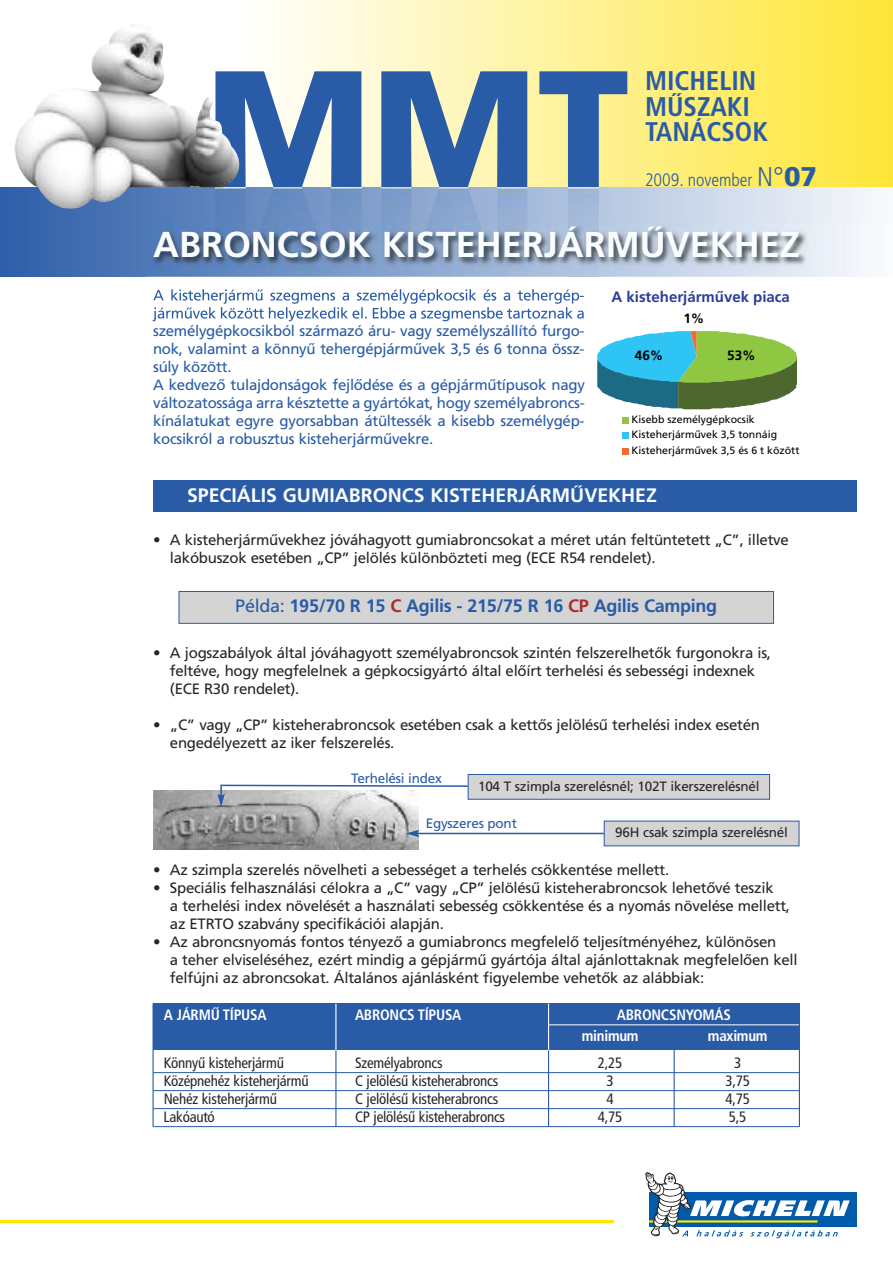
<style>
.page{position:relative;width:893px;height:1263px;background:#fff}
.page>*{position:absolute;margin:0;border:0;box-sizing:border-box;transform-origin:0 0}
.t1{font:900 165.9px "Frutiger CE";color:#295ba7}
.t2{font:700 36px "Frutiger CE";color:#fafdff}
.t3{font:700 condensed 27px/25.5px "Frutiger CE";color:#295ba7}
.t4{font:700 19.5px "Frutiger CE";color:#fafdff}
.t5{font:700 18px "Frutiger CE";letter-spacing:-.02em;color:#295ba7}
.t6{font:300 condensed 18px "Frutiger CE";color:#295ba7}
.t7{font:15px/18px "Frutiger CE";letter-spacing:-.02em;color:#272627}
.t8{font:15px/18px "Frutiger CE";letter-spacing:-.02em;color:#295ba7}
.t9{font:condensed 15px "Frutiger CE";letter-spacing:-.015em;color:#272627}
.t10{font:700 condensed 15px/20.7px "Frutiger CE";letter-spacing:-.015em;color:#fff}
.t11{font:700 15px "Frutiger CE";color:#2c3d98}
.t12{font:13.5px "Frutiger CE";letter-spacing:-.02em;color:#272627}
.t13{font:13.5px "Frutiger CE";letter-spacing:-.02em;color:#295ba7}
.t14{font:700 13.5px "Frutiger CE";color:#000}
.t15{font:10.5px/15.3px "Frutiger CE";color:#000}
.s1{font-size:27px}
.s2{font-weight:900;font-stretch:normal;font-size:27px}
.s3{font-weight:400}
.s4{color:#ae2a30}
</style>
<div class="page">
<div style="left:244px;top:0;width:649px;height:191px;background:linear-gradient(to right,#fffffd,#fde637)"></div>
<hr style="left:0;top:1220px;width:613px;height:2px;background:#ffe601">
<svg style="left:645px;top:1172px;width:212px;height:66px"></svg>
<div style="left:179px;top:592px;width:594px;height:31px;background:#d4d4d4"></div>
<div style="left:179px;top:591px;width:595px;height:33px;border:1px solid #295ba7"></div>
<div style="left:468px;top:775px;width:301px;height:24px;background:#d4d4d4"></div>
<div style="left:468px;top:774px;width:302px;height:26px;border:1px solid #295ba7"></div>
<div style="left:605px;top:821px;width:194px;height:24px;background:#d4d4d4"></div>
<div style="left:153px;top:480px;width:704px;height:32px;background:#295ba7"></div>
<div style="left:153px;top:1003px;width:646px;height:47px;background:#295ba7"></div>
<svg style="left:0;top:187px;width:893px;height:89px;background:#89a5ce"></svg>
<img style="left:246px;top:187px;width:322px;height:1px">
<img style="left:568px;top:187px;width:31px;height:35px">
<img style="left:497px;top:187px;width:30px;height:35px">
<img style="left:428px;top:187px;width:51px;height:35px">
<img style="left:381px;top:187px;width:30px;height:35px">
<img style="left:331px;top:187px;width:30px;height:35px">
<img style="left:262px;top:187px;width:51px;height:35px">
<img style="left:215px;top:187px;width:31px;height:35px">
<img style="left:15px;top:25px;width:224px;height:184px">
<img style="left:146px;top:276px;width:715px;height:42px">
<img style="left:153px;top:289px;width:129px;height:15px">
<img style="left:153px;top:307px;width:131px;height:11px">
<img style="left:146px;top:222px;width:747px;height:54px">
<img style="left:381px;top:222px;width:146px;height:54px">
<img style="left:215px;top:222px;width:146px;height:54px">
<svg style="left:597px;top:331px;width:200px;height:78px;background:#6bad8c"></svg>
<div style="left:622px;top:417px;width:7px;height:7px;background:#8fc742"></div>
<div style="left:622px;top:433px;width:7px;height:6px;background:#2ec4f3"></div>
<div style="left:622px;top:448px;width:7px;height:6px;background:#f36c2b"></div>
<hr style="left:549px;top:1024px;width:251px;height:1px;background:#fff">
<hr style="left:153px;top:1072px;width:646px;height:1px;background:#295ba7">
<hr style="left:153px;top:1090px;width:646px;height:1px;background:#295ba7">
<hr style="left:153px;top:1108px;width:646px;height:1px;background:#295ba7">
<hr style="left:153px;top:1126px;width:646px;height:1px;background:#295ba7">
<hr style="left:335px;top:1046px;width:1px;height:80px;background:#295ba7">
<hr style="left:335px;top:1003px;width:1px;height:47px;background:#fff">
<hr style="left:548px;top:1046px;width:1px;height:80px;background:#295ba7">
<hr style="left:548px;top:1003px;width:1px;height:47px;background:#fff">
<hr style="left:674px;top:1046px;width:1px;height:80px;background:#295ba7">
<hr style="left:799px;top:1003px;width:1px;height:123px;background:#295ba7">
<hr style="left:153px;top:1003px;width:1px;height:123px;background:#295ba7">
<img style="left:153px;top:791px;width:266px;height:58px">
<svg style="left:217px;top:784px;width:252px;height:23px"></svg>
<hr style="left:417px;top:833px;width:187px;height:1px;background:#295ba7">
<svg style="left:406px;top:830px;width:13px;height:7px"></svg>
<h1 class="t1" style="left:206px;top:63px;width:425px">MMT</h1>
<h3 class="t3" style="left:645px;top:70px;width:124px">MICHELIN<br>MŰSZAKI<br>TANÁCSOK</h3>
<p class="t6" style="left:645px;top:173px;width:174px">2009. november <span class="s1">N°</span><span class="s2">07</span></p>
<h2 class="t2" style="left:153px;top:230px;width:648px">ABRONCSOK KISTEHERJÁRMŰVEKHEZ</h2>
<p class="t8" style="left:153px;top:323px;width:433px">személygépkocsikból származó áru- vagy személyszállító furgo&shy;nok, valamint a könnyű tehergépjárművek 3,5 és 6 tonna össz&shy;súly között.<br>A kedvező tulajdonságok fejlődése és a gépjárműtípusok nagy változatossága arra késztette a gyártókat, hogy személyabroncs&shy;kínálatukat egyre gyorsabban átültessék a kisebb személygép&shy;kocsikról a robusztus kisteherjárművekre.</p>
<p class="t11" style="left:611px;top:291px;width:180px">A kisteherjárművek piaca</p>
<p class="t14" style="left:683px;top:313px;width:23px">1%</p>
<p class="t14" style="left:635px;top:350px;width:30px">46%</p>
<p class="t14" style="left:727px;top:350px;width:30px">53%</p>
<p class="t15" style="left:632px;top:413px;width:169px">Kisebb személygépkocsik<br>Kisteherjárművek 3,5 tonnáig<br>Kisteherjárművek 3,5 és 6 t között</p>
<h3 class="t4" style="left:187px;top:487px;width:471px">SPECIÁLIS GUMIABRONCS KISTEHERJÁRMŰVEKHEZ</h3>
<p class="t7" style="left:170px;top:532px;width:620px;text-indent:-17px">• A kisteherjárművekhez jóváhagyott gumiabroncsokat a méret után feltüntetett „C”, illetve lakóbuszok esetében „CP” jelölés különbözteti meg (ECE R54 rendelet).</p>
<p class="t5" style="left:235px;top:599px;width:483px"><span class="s3">Példa:</span> 195/70 R 15 <span class="s4">C</span> Agilis - 215/75 R 16 <span class="s4">CP</span> Agilis Camping</p>
<p class="t7" style="left:170px;top:644px;width:603px;text-indent:-17px">• A jogszabályok által jóváhagyott személyabroncsok szintén felszerelhetők furgonokra is, feltéve, hogy megfelelnek a gépkocsigyártó által előírt terhelési és sebességi indexnek (ECE R30 rendelet).</p>
<p class="t7" style="left:170px;top:716px;width:592px;text-indent:-17px">• „C” vagy „CP” kisteherabroncsok esetében csak a kettős jelölésű terhelési index esetén engedélyezett az iker felszerelés.</p>
<p class="t13" style="left:351px;top:773px;width:92px">Terhelési index</p>
<p class="t13" style="left:426px;top:818px;width:93px">Egyszeres pont</p>
<p class="t7" style="left:153px;top:861px;width:518px">• Az szimpla szerelés növelheti a sebességet a terhelés csökkentése mellett.</p>
<p class="t7" style="left:170px;top:879px;width:622px;text-indent:-17px">• Speciális felhasználási célokra a „C” vagy „CP” jelölésű kisteherabroncsok lehetővé teszik<br>a terhelési index növelését a használati sebesség csökkentése és a nyomás növelése mellett, az ETRTO szabvány specifikációi alapján.</p>
<p class="t7" style="left:170px;top:933px;width:629px;text-indent:-17px">• Az abroncsnyomás fontos tényező a gumiabroncs megfelelő teljesítményéhez, különösen<br>a teher elviseléséhez, ezért mindig a gépjármű gyártója által ajánlottaknak megfelelően kell felfújni az abroncsokat. Általános ajánlásként figyelembe vehetők az alábbiak:</p>
<p class="t12" style="left:478px;top:780px;width:283px">104 T szimpla szerelésnél; 102T ikerszerelésnél</p>
<p class="t12" style="left:615px;top:827px;width:174px">96H csak szimpla szerelésnél</p>
<p class="t10" style="left:164px;top:1006px;width:104px">A JÁRMŰ TÍPUSA</p>
<p class="t10" style="left:355px;top:1006px;width:108px">ABRONCS TÍPUSA</p>
<p class="t10" style="left:582px;top:1006px;width:151px;text-indent:35px">ABRONCSNYOMÁS minimum</p>
<p class="t10" style="left:708px;top:1027px;width:61px">maximum</p>
<p class="t9" style="left:164px;top:1056px;width:122px">Könnyű kisteherjármű</p>
<p class="t9" style="left:355px;top:1056px;width:89px">Személyabroncs</p>
<p class="t9" style="left:598px;top:1056px;width:26px">2,25</p>
<p class="t9" style="left:734px;top:1056px;width:9px">3</p>
<p class="t9" style="left:164px;top:1074px;width:146px">Középnehéz kisteherjármű</p>
<p class="t9" style="left:355px;top:1074px;width:145px">C jelölésű kisteherabroncs</p>
<p class="t9" style="left:607px;top:1074px;width:9px">3</p>
<p class="t9" style="left:725px;top:1074px;width:26px">3,75</p>
<p class="t9" style="left:164px;top:1092px;width:115px">Nehéz kisteherjármű</p>
<p class="t9" style="left:355px;top:1092px;width:145px">C jelölésű kisteherabroncs</p>
<p class="t9" style="left:607px;top:1092px;width:9px">4</p>
<p class="t9" style="left:725px;top:1092px;width:26px">4,75</p>
<p class="t9" style="left:164px;top:1110px;width:53px">Lakóautó</p>
<p class="t9" style="left:355px;top:1110px;width:152px">CP jelölésű kisteherabroncs</p>
<p class="t9" style="left:598px;top:1110px;width:26px">4,75</p>
<p class="t9" style="left:729px;top:1110px;width:19px">5,5</p>
</div>
